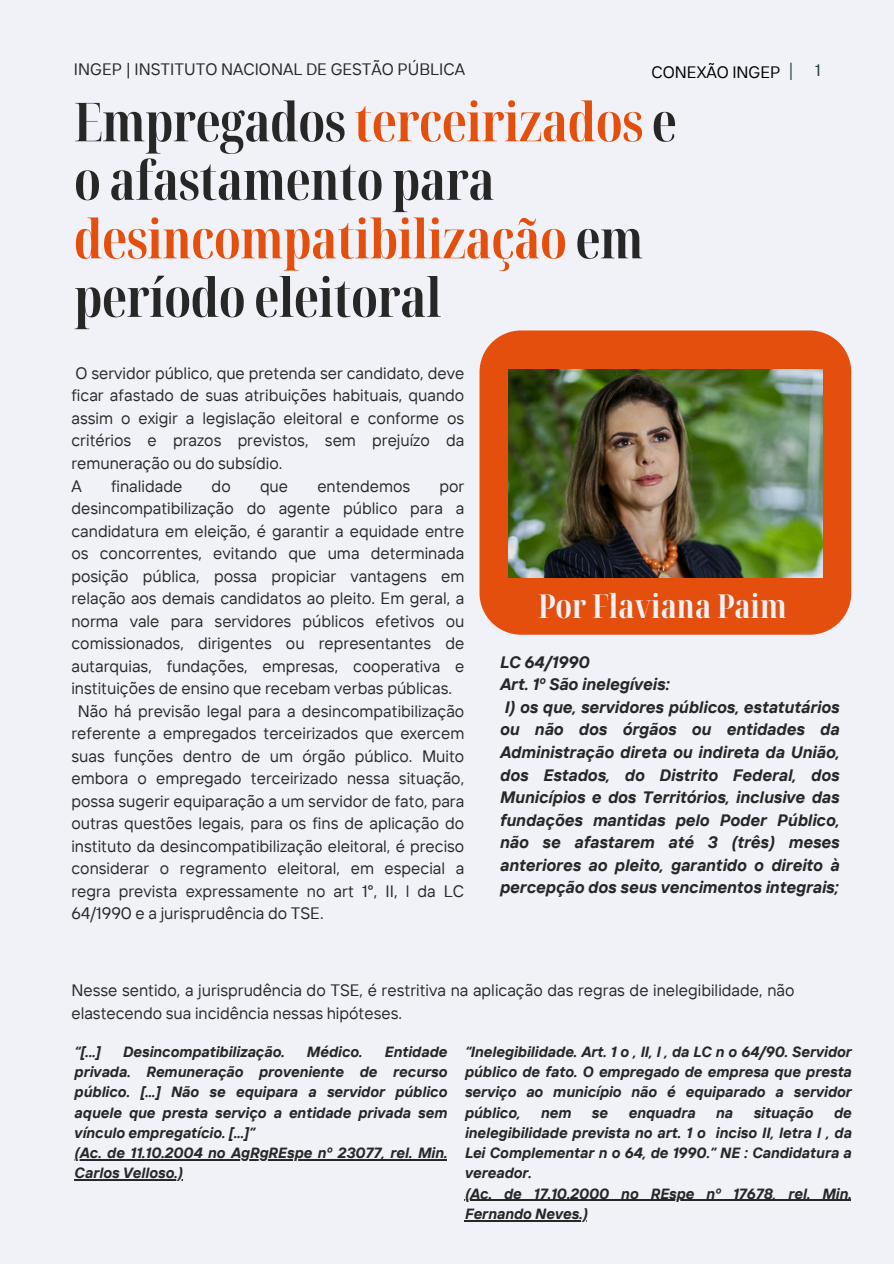
<style>
.page{position:relative;width:894px;height:1264px;background:#fff}
.page>*{position:absolute;margin:0;border:0;box-sizing:border-box;transform-origin:0 0}
.t1{font:700 extra-condensed 53.7px/58.5px "Noto Serif Display";letter-spacing:-.01em;color:#272727}
.t2{font:700 extra-condensed 33px "Noto Serif Display";color:#f0f2f8}
.t3{font:16.5px/22.5px "TT Interphases";color:#272727}
.t4{font:italic 700 16.5px/22.5px "TT Interphases";color:#272727}
.t5{font:16.5px "TT Interphases";color:#000}
.t6{font:16.5px "TT Interphases";color:#1f3839}
.t7{font:italic 700 14.7px/20.2px "TT Interphases";color:#272727;text-align:justify}
.s1{color:#e54f0d}
</style>
<div class="page">
<div style="left:0;top:0;width:893px;height:1263px;background:#f0f2f8"></div>
<div style="left:479px;top:330px;width:372px;height:304px;background:#e54f0d"></div>
<img style="left:508px;top:370px;width:314px;height:207px">
<svg style="left:790px;top:63px;width:1px;height:17px"></svg>
<hr style="left:74px;top:1159px;width:372px;height:1px;background:#272727">
<hr style="left:74px;top:1179px;width:108px;height:1px;background:#272727">
<hr style="left:464px;top:1199px;width:387px;height:1px;background:#272727">
<hr style="left:464px;top:1219px;width:123px;height:2px;background:#272727">
<h5 class="t3" style="left:74px;top:57px;width:392px">INGEP | INSTITUTO NACIONAL DE GESTÃO PÚBLICA</h5>
<h2 class="t6" style="left:814px;top:60px;width:7px">1</h2>
<p class="t5" style="left:651px;top:61px;width:130px">CONEXÃO INGEP</p>
<p class="t1" style="left:74px;top:91px;width:604px">Empregados <span class="s1">terceirizados</span> e o afastamento para <span class="s1">desincompatibilização</span> em período eleitoral</p>
<h3 class="t3" style="left:71px;top:361px;width:394px">O servidor público, que pretenda ser candidato, deve ficar afastado de suas atribuições habituais, quando assim o exigir a legislação eleitoral e conforme os critérios e prazos previstos, sem prejuízo da remuneração ou do subsídio.<br>A</h3>
<h3 class="t3" style="left:111px;top:474px;width:73px">finalidade</h3>
<h3 class="t3" style="left:211px;top:474px;width:21px">do</h3>
<h3 class="t3" style="left:260px;top:474px;width:30px">que</h3>
<h3 class="t3" style="left:317px;top:474px;width:94px">entendemos</h3>
<h3 class="t3" style="left:439px;top:474px;width:26px">por</h3>
<h3 class="t3" style="left:71px;top:496px;width:394px">desincompatibilização do agente público para a</h3>
<h3 class="t3" style="left:71px;top:519px;width:394px">candidatura em eleição, é garantir a equidade entre</h3>
<h3 class="t3" style="left:71px;top:541px;width:394px">os concorrentes, evitando que uma determinada</h3>
<h3 class="t3" style="left:71px;top:564px;width:394px">posição pública, possa propiciar vantagens em</h3>
<h3 class="t3" style="left:71px;top:586px;width:394px">relação aos demais candidatos ao pleito. Em geral, a</h3>
<h3 class="t3" style="left:71px;top:609px;width:394px">norma vale para servidores públicos efetivos ou</h3>
<h3 class="t3" style="left:71px;top:631px;width:394px">comissionados, dirigentes ou representantes de</h3>
<h3 class="t3" style="left:71px;top:654px;width:394px">autarquias, fundações, empresas, cooperativa e</h3>
<h3 class="t3" style="left:71px;top:676px;width:382px">instituições de ensino que recebam verbas públicas.</h3>
<h3 class="t3" style="left:78px;top:699px;width:388px">Não há previsão legal para a desincompatibilização</h3>
<h3 class="t3" style="left:71px;top:721px;width:394px">referente a empregados terceirizados que exercem</h3>
<h3 class="t3" style="left:71px;top:744px;width:394px">suas funções dentro de um órgão público. Muito</h3>
<h3 class="t3" style="left:71px;top:766px;width:394px">embora o empregado terceirizado nessa situação,</h3>
<h3 class="t3" style="left:71px;top:789px;width:394px">possa sugerir equiparação a um servidor de fato, para</h3>
<h3 class="t3" style="left:71px;top:811px;width:394px">outras questões legais, para os fins de aplicação do</h3>
<h3 class="t3" style="left:71px;top:834px;width:394px">instituto da desincompatibilização eleitoral, é preciso</h3>
<h3 class="t3" style="left:71px;top:856px;width:394px">considerar o regramento eleitoral, em especial a</h3>
<h3 class="t3" style="left:71px;top:879px;width:394px">regra prevista expressamente no art 1°, II, l da LC</h3>
<h3 class="t3" style="left:71px;top:901px;width:254px">64/1990 e a jurisprudência do TSE.</h3>
<h3 class="t2" style="left:538px;top:582px;width:250px">Por Flaviana Paim</h3>
<h1 class="t4" style="left:499px;top:650px;width:341px">LC 64/1990<br>Art. 1º São inelegíveis:<br>I) os que, servidores públicos, estatutários ou não dos órgãos ou entidades da Administração direta ou indireta da União, dos Estados, do Distrito Federal, dos Municípios e dos Territórios, inclusive das fundações mantidas pelo Poder Público, não se afastarem até 3 (três) meses anteriores ao pleito, garantido o direito à percepção dos seus vencimentos integrais;</h1>
<h4 class="t3" style="left:71px;top:978px;width:724px">Nesse sentido, a jurisprudência do TSE, é restritiva na aplicação das regras de inelegibilidade, não elastecendo sua incidência nessas hipóteses.</h4>
<h5 class="t7" style="left:74px;top:1041px;width:28px">“[...]</h5>
<h5 class="t7" style="left:122px;top:1041px;width:163px">Desincompatibilização.</h5>
<h5 class="t7" style="left:306px;top:1041px;width:57px">Médico.</h5>
<h5 class="t7" style="left:74px;top:1041px;width:374px;text-indent:310px">Entidade privada. Remuneração proveniente de recurso público. [...] Não se equipara a servidor público aquele que presta serviço a entidade privada sem vínculo empregatício. [...]”</h5>
<p class="t7" style="left:74px;top:1142px;width:374px">(Ac. de 11.10.2004 no AgRgREspe nº 23077, rel. Min.</p>
<p class="t7" style="left:74px;top:1162px;width:110px">Carlos Velloso.)</p>
<p class="t7" style="left:464px;top:1041px;width:388px">“Inelegibilidade. Art. 1 o , II, l , da LC n o 64/90. Servidor público de fato. O empregado de empresa que presta serviço ao município não é equiparado a servidor público,</p>
<p class="t7" style="left:540px;top:1101px;width:32px">nem</p>
<p class="t7" style="left:591px;top:1101px;width:18px">se</p>
<p class="t7" style="left:628px;top:1101px;width:68px">enquadra</p>
<p class="t7" style="left:715px;top:1101px;width:18px">na</p>
<p class="t7" style="left:752px;top:1101px;width:61px">situação</p>
<p class="t7" style="left:464px;top:1101px;width:388px;text-indent:369px">de inelegibilidade prevista no art. 1 o inciso II, letra l , da Lei Complementar n o 64, de 1990.” NE : Candidatura a vereador.</p>
<p class="t7" style="left:464px;top:1182px;width:388px">(Ac. de 17.10.2000 no REspe nº 17678, rel. Min.<br>Fernando Neves.)</p>
</div>
